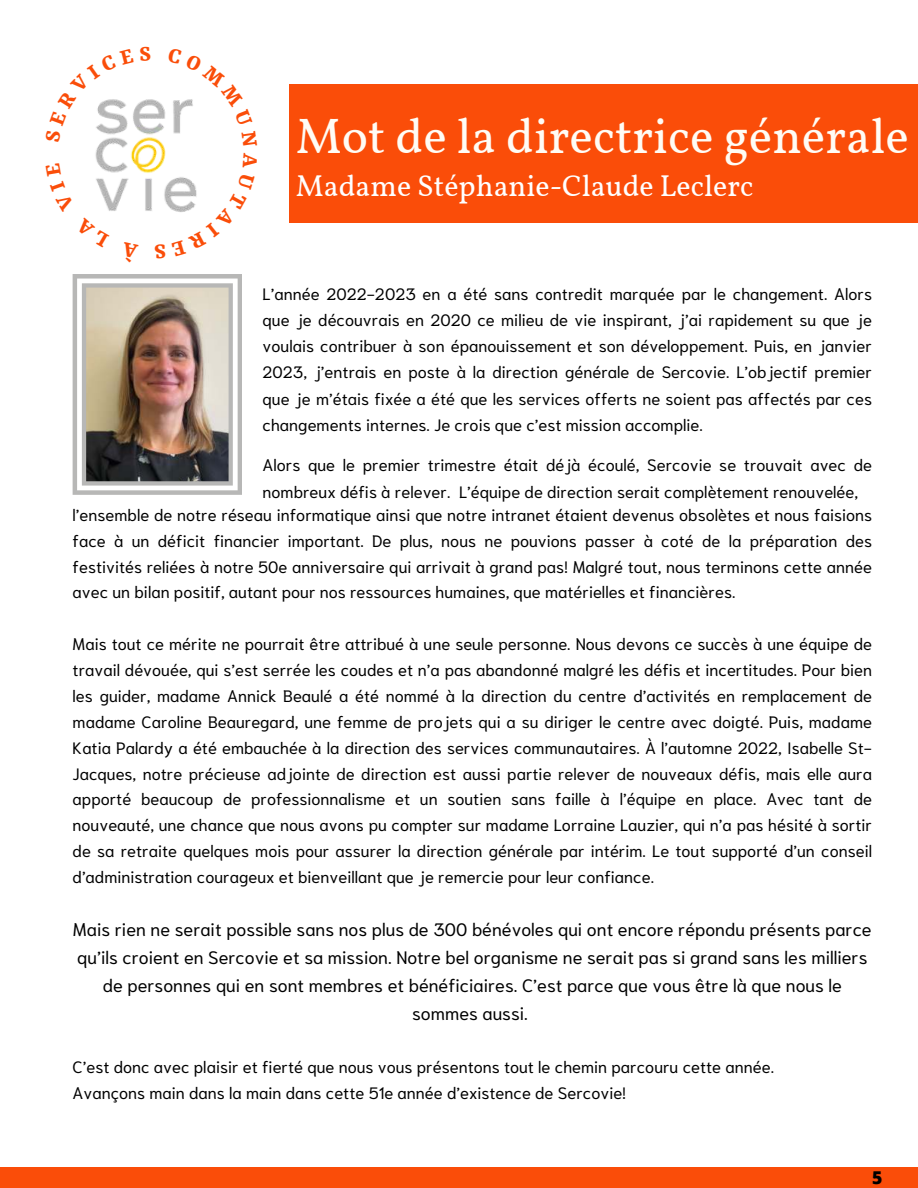
<style>
.page{position:relative;width:918px;height:1188px;background:#fff}
.page>*{position:absolute;margin:0;border:0;box-sizing:border-box;transform-origin:0 0}
.t1{font:49.5px "Vollkorn";color:#fffcf5}
.t2{font:30px "Vollkorn";color:#fff}
.t3{font:18px/28.2px "Niramit";color:#000;text-align:center}
.t4{font:800 17.7px "Open Sans";color:#000}
.t5{font:16.5px/25.8px "Niramit";color:#000;text-align:justify}
</style>
<div class="page">
<div style="left:0;top:1167px;width:918px;height:21px;background:#fa4d09"></div>
<div style="left:289px;top:84px;width:629px;height:138px;background:#fa4d09"></div>
<img style="left:95px;top:99px;width:71px;height:112px">
<img style="left:73px;top:274px;width:169px;height:221px">
<svg style="left:95px;top:99px;width:39px;height:43px"></svg>
<svg style="left:173px;top:99px;width:20px;height:35px"></svg>
<svg style="left:155px;top:153px;width:42px;height:59px"></svg>
<svg style="left:95px;top:163px;width:15px;height:48px"></svg>
<h1 class="t1" style="left:296px;top:100px;width:615px">Mot de la directrice générale</h1>
<h2 class="t2" style="left:296px;top:164px;width:459px">Madame Stéphanie-Claude Leclerc</h2>
<p class="t5" style="left:263px;top:280px;width:611px;line-height:26.2px">L’année 2022-2023 en a été sans contredit marquée par le changement. Alors que je découvrais en 2020 ce milieu de vie inspirant, j’ai rapidement su que je voulais contribuer à son épanouissement et son développement. Puis, en janvier 2023, j’entrais en poste à la direction générale de Sercovie. L’objectif premier que je m’étais fixée a été que les services offerts ne soient pas affectés par ces changements internes. Je crois que c’est mission accomplie.</p>
<p class="t5" style="left:263px;top:452px;width:611px;line-height:26.2px">Alors que le premier trimestre était déjà écoulé, Sercovie se trouvait avec de nombreux défis à relever. L’équipe de direction serait complètement renouvelée,</p>
<p class="t5" style="left:73px;top:502px;width:801px">l’ensemble de notre réseau informatique ainsi que notre intranet étaient devenus obsolètes et nous faisions face à un déficit financier important. De plus, nous ne pouvions passer à coté de la préparation des festivités reliées à notre 50e anniversaire qui arrivait à grand pas! Malgré tout, nous terminons cette année avec un bilan positif, autant pour nos ressources humaines, que matérielles et financières.</p>
<p class="t5" style="left:73px;top:631px;width:801px">Mais tout ce mérite ne pourrait être attribué à une seule personne. Nous devons ce succès à une équipe de travail dévouée, qui s’est serrée les coudes et n’a pas abandonné malgré les défis et incertitudes. Pour bien les guider, madame Annick Beaulé a été nommé à la direction du centre d’activités en remplacement de madame Caroline Beauregard, une femme de projets qui a su diriger le centre avec doigté. Puis, madame Katia Palardy a été embauchée à la direction des services communautaires. À l’automne 2022, Isabelle St-Jacques, notre précieuse adjointe de direction est aussi partie relever de nouveaux défis, mais elle aura apporté beaucoup de professionnalisme et un soutien sans faille à l’équipe en place. Avec tant de nouveauté, une chance que nous avons pu compter sur madame Lorraine Lauzier, qui n’a pas hésité à sortir de sa retraite quelques mois pour assurer la direction générale par intérim. Le tout supporté d’un conseil d’administration courageux et bienveillant que je remercie pour leur confiance.</p>
<p class="t3" style="left:73px;top:915px;width:800px">Mais rien ne serait possible sans nos plus de 300 bénévoles qui ont encore répondu présents parce qu’ils croient en Sercovie et sa mission. Notre bel organisme ne serait pas si grand sans les milliers de personnes qui en sont membres et bénéficiaires. C’est parce que vous être là que nous le sommes aussi.</p>
<p class="t5" style="left:73px;top:1054px;width:703px">C’est donc avec plaisir et fierté que nous vous présentons tout le chemin parcouru cette année.<br>Avançons main dans la main dans cette 51e année d’existence de Sercovie!</p>
<p class="t4" style="left:872px;top:1164px;width:12px">5</p>
</div>
